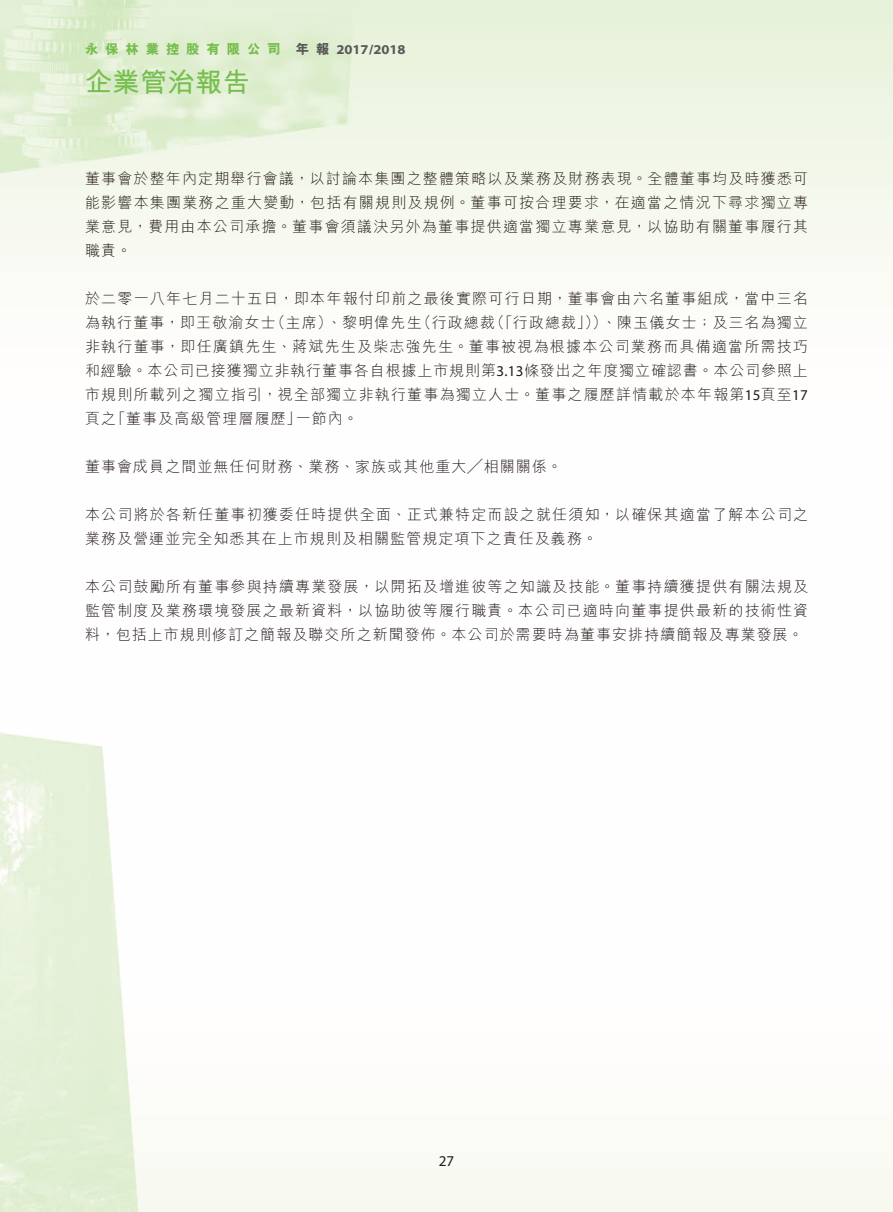
<style>
.page{position:relative;width:893px;height:1212px;background:#fff}
.page>*{position:absolute;margin:0;border:0;box-sizing:border-box;transform-origin:0 0}
.t1{font:700 27px "M Hei HK";letter-spacing:.02em;color:#77be4e}
.t2{font:300 15px/24px "M Hei HK";letter-spacing:.08em;color:#231916;text-align:justify}
.t3{font:300 15px "M Hei HK";letter-spacing:.06em;color:#231916}
.t4{font:15px "Myriad Pro";color:#231916}
.t5{font:800 13.5px "M Hei HK";color:#77be4e}
.t6{font:700 semi-expanded 13.5px "Myriad Pro";color:#595857}
.t7{font:800 13.5px "M Hei HK";color:#595857}
.s1{font-family:"Myriad Pro";font-weight:400}
</style>
<div class="page">
<img style="left:0;top:0;width:893px;height:1212px">
<p class="t5" style="left:85px;top:40px;width:15px">永</p>
<p class="t5" style="left:105px;top:40px;width:15px">保</p>
<p class="t5" style="left:126px;top:40px;width:15px">林</p>
<p class="t5" style="left:146px;top:40px;width:15px">業</p>
<p class="t5" style="left:166px;top:40px;width:15px">控</p>
<p class="t5" style="left:207px;top:40px;width:15px">有</p>
<p class="t5" style="left:186px;top:40px;width:15px">股</p>
<p class="t5" style="left:247px;top:40px;width:15px">公</p>
<p class="t5" style="left:227px;top:40px;width:15px">限</p>
<p class="t5" style="left:267px;top:40px;width:15px">司</p>
<p class="t7" style="left:296px;top:40px;width:35px">年報</p>
<p class="t6" style="left:336px;top:40px;width:71px">2017/2018</p>
<h1 class="t1" style="left:85px;top:63px;width:166px">企業管治報告</h1>
<p class="t2" style="left:85px;top:165px;width:725px">董事會於整年內定期舉行會議，以討論本集團之整體策略以及業務及財務表現。全體董事均及時獲悉可能影響本集團業務之重大變動，包括有關規則及規例。董事可按合理要求，在適當之情況下尋求獨立專業意見，費用由本公司承擔。董事會須議決另外為董事提供適當獨立專業意見，以協助有關董事履行其職責。</p>
<p class="t2" style="left:85px;top:285px;width:725px;text-align:right">於二零一八年七月二十五日，即本年報付印前之最後實際可行日期，董事會由六名董事組成，當中三名（「行政總裁」））、陳玉儀女士；及三名為獨立</p>
<p class="t2" style="left:270px;top:309px;width:153px">（主席）、黎明偉先生</p>
<p class="t2" style="left:416px;top:309px;width:80px">（行政總裁</p>
<p class="t2" style="left:85px;top:309px;width:192px">為執行董事，即王敬渝女士</p>
<p class="t2" style="left:85px;top:333px;width:725px">非執行董事，即任廣鎮先生、蔣斌先生及柴志強先生。董事被視為根據本公司業務而具備適當所需技巧</p>
<p class="t3" style="left:85px;top:359px;width:724px">和經驗。本公司已接獲獨立非執行董事各自根據上市規則第<span class="s1">3.13</span>條發出之年度獨立確認書。本公司參照上</p>
<p class="t2" style="left:85px;top:381px;width:724px">市規則所載列之獨立指引，視全部獨立非執行董事為獨立人士。董事之履歷詳情載於本年報第<span class="s1">15</span>頁至<span class="s1">17</span></p>
<p class="t2" style="left:296px;top:405px;width:64px">一節內。</p>
<p class="t2" style="left:111px;top:405px;width:192px">「董事及高級管理層履歷」</p>
<p class="t2" style="left:85px;top:405px;width:33px">頁之</p>
<p class="t2" style="left:85px;top:453px;width:479px">董事會成員之間並無任何財務、業務、家族或其他重大╱相關關係。</p>
<p class="t2" style="left:85px;top:501px;width:725px">本公司將於各新任董事初獲委任時提供全面、正式兼特定而設之就任須知，以確保其適當了解本公司之業務及營運並完全知悉其在上市規則及相關監管規定項下之責任及義務。</p>
<p class="t2" style="left:85px;top:573px;width:725px">本公司鼓勵所有董事參與持續專業發展，以開拓及增進彼等之知識及技能。董事持續獲提供有關法規及監管制度及業務環境發展之最新資料，以協助彼等履行職責。本公司已適時向董事提供最新的技術性資料，包括上市規則修訂之簡報及聯交所之新聞發佈。本公司於需要時為董事安排持續簡報及專業發展。</p>
<p class="t4" style="left:439px;top:1151px;width:17px">27</p>
</div>
